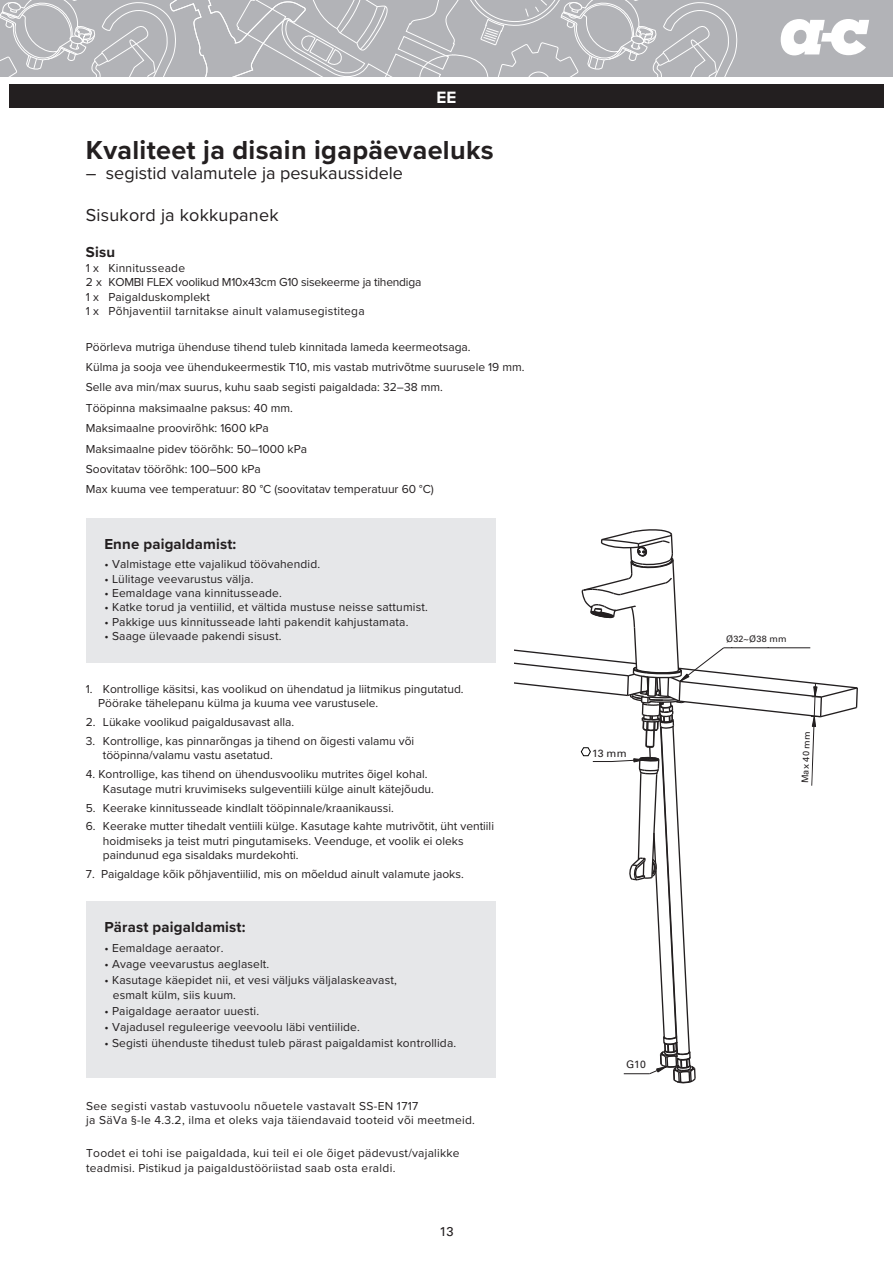
<style>
.page{position:relative;width:893px;height:1263px;background:#fff}
.page>*{position:absolute;margin:0;border:0;box-sizing:border-box;transform-origin:0 0}
.t1{font:700 27px "Proxima Nova";letter-spacing:.01em;color:#231f20}
.t2{font:18px "Proxima Nova";color:#231f20}
.t3{font:700 17.1px "Proxima Nova";color:#fff}
.t4{font:700 15px "Proxima Nova";letter-spacing:.01em;color:#231f20}
.t5{font:12.9px "Univers LT Std";color:#231f20}
.t6{font:12px/14.4px "Proxima Nova";color:#231f20}
.t7{font:12px/14.4px "Proxima Nova";letter-spacing:.02em;color:#231f20}
.t8{font:12px/14.4px "Proxima Nova";letter-spacing:.025em;color:#231f20}
.t9{font:10.5px "Univers LT Std";letter-spacing:-.015em;color:#231f20}
.t10{font:9px "Univers LT Std";letter-spacing:.025em;color:#231f20}
</style>
<div class="page">
<div style="left:0;top:0;width:893px;height:77px;background:#b2b3b7"></div>
<svg style="left:0;top:0;width:738px;height:77px"></svg>
<svg style="left:781px;top:19px;width:88px;height:36px"></svg>
<div style="left:9px;top:84px;width:875px;height:24px;background:#231f20"></div>
<div style="left:86px;top:901px;width:409px;height:177px;background:#e6e7e9"></div>
<div style="left:86px;top:518px;width:409px;height:145px;background:#e6e7e9"></div>
<svg style="left:514px;top:529px;width:344px;height:555px"></svg>
<h3 class="t3" style="left:436px;top:85px;width:21px">EE</h3>
<h1 class="t1" style="left:86px;top:130px;width:409px">Kvaliteet ja disain igapäevaeluks</h1>
<h2 class="t2" style="left:86px;top:160px;width:319px">– segistid valamutele ja pesukaussidele</h2>
<h2 class="t2" style="left:86px;top:202px;width:194px">Sisukord ja kokkupanek</h2>
<p class="t4" style="left:86px;top:241px;width:31px">Sisu</p>
<p class="t6" style="left:86px;top:260px;width:337px">1 x Kinnitusseade<br>2 x KOMBI FLEX voolikud M10x43cm G10 sisekeerme ja tihendiga 1 x Paigalduskomplekt<br>1 x Põhjaventiil tarnitakse ainult valamusegistitega</p>
<p class="t6" style="left:86px;top:336px;width:440px;line-height:20.4px">Pöörleva mutriga ühenduse tihend tuleb kinnitada lameda keermeotsaga.<br>Külma ja sooja vee ühendukeermestik T10, mis vastab mutrivõtme suurusele 19 mm.<br>Selle ava min/max suurus, kuhu saab segisti paigaldada: 32–38 mm.<br>Tööpinna maksimaalne paksus: 40 mm.<br>Maksimaalne proovirõhk: 1600 kPa<br>Maksimaalne pidev töörõhk: 50–1000 kPa<br>Soovitatav töörõhk: 100–500 kPa<br>Max kuuma vee temperatuur: 80 °C (soovitatav temperatuur 60 °C)</p>
<p class="t4" style="left:104px;top:532px;width:133px">Enne paigaldamist:</p>
<p class="t6" style="left:104px;top:556px;width:217px">• Valmistage ette vajalikud töövahendid.</p>
<p class="t6" style="left:104px;top:571px;width:151px">• Lülitage veevarustus välja.</p>
<p class="t6" style="left:104px;top:585px;width:179px">• Eemaldage vana kinnitusseade.</p>
<p class="t6" style="left:104px;top:600px;width:325px">• Katke torud ja ventiilid, et vältida mustuse neisse sattumist.</p>
<p class="t6" style="left:104px;top:614px;width:306px">• Pakkige uus kinnitusseade lahti pakendit kahjustamata.</p>
<p class="t6" style="left:104px;top:628px;width:179px">• Saage ülevaade pakendi sisust.</p>
<p class="t6" style="left:98px;top:681px;width:367px;text-indent:-12px">1. Kontrollige käsitsi, kas voolikud on ühendatud ja liitmikus pingutatud.<br>Pöörake tähelepanu külma ja kuuma vee varustusele.</p>
<p class="t6" style="left:86px;top:714px;width:210px">2. Lükake voolikud paigaldusavast alla.</p>
<p class="t6" style="left:103px;top:733px;width:313px;text-indent:-17px">3. Kontrollige, kas pinnarõngas ja tihend on õigesti valamu või tööpinna/valamu vastu asetatud.</p>
<p class="t6" style="left:103px;top:766px;width:333px;text-indent:-17px">4. Kontrollige, kas tihend on ühendusvooliku mutrites õigel kohal.<br>Kasutage mutri kruvimiseks sulgeventiili külge ainult kätejõudu.</p>
<p class="t6" style="left:86px;top:800px;width:309px">5. Keerake kinnitusseade kindlalt tööpinnale/kraanikaussi.</p>
<p class="t6" style="left:103px;top:819px;width:393px;text-indent:-17px">6. Keerake mutter tihedalt ventiili külge. Kasutage kahte mutrivõtit, üht ventiili hoidmiseks ja teist mutri pingutamiseks. Veenduge, et voolik ei oleks paindunud ega sisaldaks murdekohti.</p>
<p class="t6" style="left:86px;top:866px;width:379px">7. Paigaldage kõik põhjaventiilid, mis on mõeldud ainult valamute jaoks.</p>
<p class="t4" style="left:104px;top:916px;width:143px">Pärast paigaldamist:</p>
<p class="t6" style="left:104px;top:940px;width:121px">• Eemaldage aeraator.</p>
<p class="t6" style="left:104px;top:956px;width:166px">• Avage veevarustus aeglaselt.</p>
<p class="t6" style="left:113px;top:971px;width:285px;line-height:15.9px;text-indent:-9px">• Kasutage käepidet nii, et vesi väljuks väljalaskeavast, esmalt külm, siis kuum.</p>
<p class="t6" style="left:104px;top:1003px;width:156px">• Paigaldage aeraator uuesti.</p>
<p class="t6" style="left:104px;top:1019px;width:257px">• Vajadusel reguleerige veevoolu läbi ventiilide.</p>
<p class="t6" style="left:104px;top:1035px;width:353px">• Segisti ühenduste tihedust tuleb pärast paigaldamist kontrollida.</p>
<p class="t8" style="left:86px;top:1098px;width:390px">See segisti vastab vastuvoolu nõuetele vastavalt SS-EN 1717<br>ja SäVa §-le 4.3.2, ilma et oleks vaja täiendavaid tooteid või meetmeid.</p>
<p class="t7" style="left:86px;top:1145px;width:375px">Toodet ei tohi ise paigaldada, kui teil ei ole õiget pädevust/vajalikke teadmisi. Pistikud ja paigaldustööriistad saab osta eraldi.</p>
<p class="t5" style="left:439px;top:1224px;width:15px">13</p>
<p class="t9" style="left:592px;top:747px;width:36px">13 mm</p>
<p class="t9" style="left:626px;top:1058px;width:21px">G10</p>
<p class="t10" style="left:726px;top:634px;width:62px">Ø32~Ø38 mm</p>
<p class="t10" style="left:800px;top:783px;width:53px;rotate:-88deg">Max 40 mm</p>
</div>
